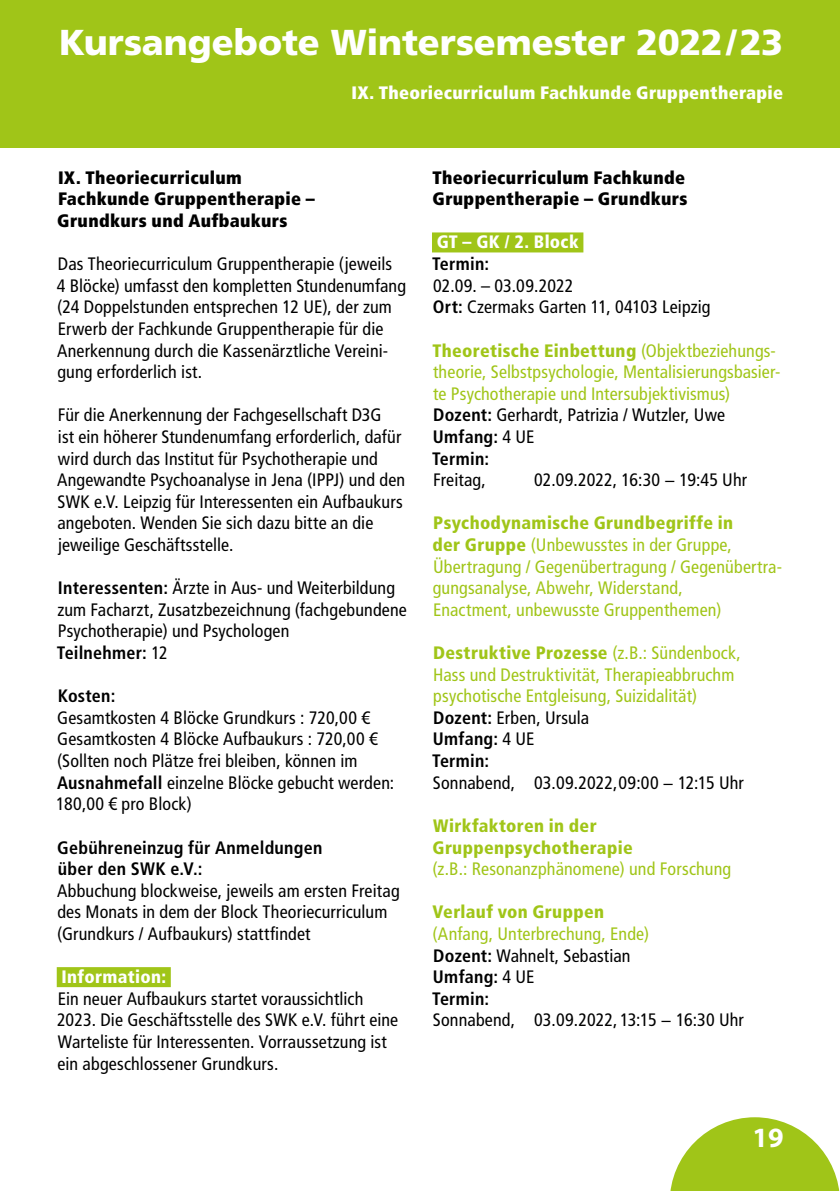
<style>
.page{position:relative;width:840px;height:1191px;background:#fff}
.page>*{position:absolute;margin:0;border:0;box-sizing:border-box;transform-origin:0 0}
.t1{font:900 36px "Frutiger LT Std";letter-spacing:-.005em;color:#fff}
.t2{font:700 28px "Myriad Pro";color:#fff}
.t3{font:condensed 18px/21.6px "Frutiger LT Std";letter-spacing:.01em;color:#000}
.t4{font:condensed 18px/21.6px "Frutiger LT Std";letter-spacing:.01em;color:#a0c518}
.t5{font:900 condensed 18px/21.6px "Frutiger LT Std";letter-spacing:.02em;color:#000}
.t6{font:700 condensed 18px/21.6px "Frutiger LT Std";letter-spacing:.015em;color:#000}
.t7{font:900 condensed 18px/21.6px "Frutiger LT Std";letter-spacing:.02em;color:#a0c518}
.t8{font:900 condensed 18px "Frutiger LT Std";letter-spacing:.02em;color:#fff}
.t9{font:900 condensed 18px "Frutiger LT Std";letter-spacing:.02em;color:#fff}
.s1{font-weight:700}
.s2{font-weight:900}
.s3{font-weight:700;color:#000}
.s4{color:#000}
</style>
<div class="page">
<div style="left:0;top:0;width:839px;height:147px;background:#a0c518"></div>
<svg style="left:670px;top:1117px;width:169px;height:74px"></svg>
<div style="left:57px;top:967px;width:114px;height:20px;background:#a0c518"></div>
<div style="left:432px;top:232px;width:151px;height:20px;background:#a0c518"></div>
<h1 class="t1" style="left:59px;top:21px;width:725px">Kursangebote Wintersemester 2022/23</h1>
<p class="t8" style="left:351px;top:81px;width:433px">IX. Theoriecurriculum Fachkunde Gruppentherapie</p>
<p class="t5" style="left:57px;top:166px;width:259px">IX. Theoriecurriculum<br>Fachkunde Gruppentherapie –<br>Grundkurs und Aufbaukurs</p>
<p class="t3" style="left:57px;top:253px;width:351px">Das Theoriecurriculum Gruppentherapie (jeweils<br>4 Blöcke) umfasst den kompletten Stundenumfang (24 Doppelstunden entsprechen 12 UE), der zum Erwerb der Fachkunde Gruppentherapie für die Anerkennung durch die Kassenärztliche Vereini&shy;gung erforderlich ist.</p>
<p class="t3" style="left:57px;top:404px;width:349px">Für die Anerkennung der Fachgesellschaft D3G<br>ist ein höherer Stundenumfang erforderlich, dafür wird durch das Institut für Psychotherapie und Angewandte Psychoanalyse in Jena (IPPJ) und den SWK e.V. Leipzig für Interessenten ein Aufbaukurs angeboten. Wenden Sie sich dazu bitte an die jeweilige Geschäftsstelle.</p>
<p class="t3" style="left:57px;top:577px;width:351px"><span class="s1">Interessenten:</span> Ärzte in Aus- und Weiterbildung zum Facharzt, Zusatzbezeichnung (fachgebundene Psychotherapie) und Psychologen<br><span class="s1">Teilnehmer:</span> 12</p>
<p class="t6" style="left:58px;top:685px;width:59px">Kosten:</p>
<p class="t3" style="left:56px;top:707px;width:339px">Gesamtkosten 4 Blöcke Grundkurs : 720,00 € Gesamtkosten 4 Blöcke Aufbaukurs : 720,00 € (Sollten noch Plätze frei bleiben, können im <span class="s1">Ausnahmefall</span> einzelne Blöcke gebucht werden:<br>180,00 € pro Block)</p>
<p class="t6" style="left:57px;top:836px;width:266px">Gebühreneinzug für Anmeldungen über den SWK e.V.:</p>
<p class="t3" style="left:57px;top:879px;width:344px">Abbuchung blockweise, jeweils am ersten Freitag des Monats in dem der Block Theoriecurriculum (Grundkurs / Aufbaukurs) stattfindet</p>
<p class="t9" style="left:61px;top:966px;width:106px">Information:</p>
<p class="t3" style="left:57px;top:987px;width:342px">Ein neuer Aufbaukurs startet voraussichtlich 2023. Die Geschäftsstelle des SWK e.V. führt eine Warteliste für Interessenten. Vorraussetzung ist ein abgeschlossener Grundkurs.</p>
<p class="t5" style="left:432px;top:166px;width:256px">Theoriecurriculum Fachkunde<br>Gruppentherapie – Grundkurs</p>
<p class="t9" style="left:436px;top:231px;width:143px">GT – GK / 2. Block</p>
<p class="t6" style="left:432px;top:253px;width:59px">Termin:</p>
<p class="t3" style="left:432px;top:275px;width:279px">02.09. – 03.09.2022<br><span class="s1">Ort:</span> Czermaks Garten 11, 04103 Leipzig</p>
<p class="t4" style="left:432px;top:339px;width:349px"><span class="s2">Theoretische Einbettung</span> (Objektbeziehungs&shy;theorie, Selbstpsychologie, Mentalisierungsbasier&shy;te Psychotherapie und Intersubjektivismus)<br><span class="s3">Dozent:</span> <span class="s4">Gerhardt, Patrizia / Wutzler, Uwe </span><span class="s3">Umfang:</span> <span class="s4">4 UE<br></span><span class="s3">Termin:</span></p>
<p class="t3" style="left:433px;top:469px;width:54px">Freitag,</p>
<p class="t3" style="left:534px;top:469px;width:214px">02.09.2022, 16:30 − 19:45 Uhr</p>
<p class="t4" style="left:432px;top:512px;width:351px"><span class="s2">Psychodynamische Grundbegriffe in<br>der Gruppe</span> (Unbewusstes in der Gruppe, Übertragung / Gegenübertragung / Gegenübertra&shy;gungsanalyse, Abwehr, Widerstand,<br>Enactment, unbewusste Gruppenthemen)</p>
<p class="t4" style="left:432px;top:642px;width:310px"><span class="s2">Destruktive Prozesse</span> (z.B.: Sündenbock,<br>Hass und Destruktivität, Therapieabbruchm psychotische Entgleisung, Suizidalität)<br><span class="s3">Dozent:</span> <span class="s4">Erben, Ursula<br></span><span class="s3">Umfang:</span> <span class="s4">4 UE<br></span><span class="s3">Termin:</span></p>
<p class="t3" style="left:432px;top:771px;width:312px">Sonnabend, 03.09.2022,09:00 − 12:15 Uhr</p>
<p class="t7" style="left:432px;top:814px;width:201px">Wirkfaktoren in der<br>Gruppenpsychotherapie</p>
<p class="t4" style="left:432px;top:858px;width:300px">(z.B.: Resonanzphänomene) und Forschung</p>
<p class="t7" style="left:432px;top:901px;width:173px">Verlauf von Gruppen</p>
<p class="t4" style="left:432px;top:923px;width:218px">(Anfang, Unterbrechung, Ende)<br><span class="s3">Dozent:</span> <span class="s4">Wahnelt, Sebastian<br></span><span class="s3">Umfang:</span> <span class="s4">4 UE<br></span><span class="s3">Termin:</span></p>
<p class="t3" style="left:432px;top:1009px;width:312px">Sonnabend, 03.09.2022, 13:15 − 16:30 Uhr</p>
<h2 class="t2" style="left:752px;top:1119px;width:33px">19</h2>
</div>
